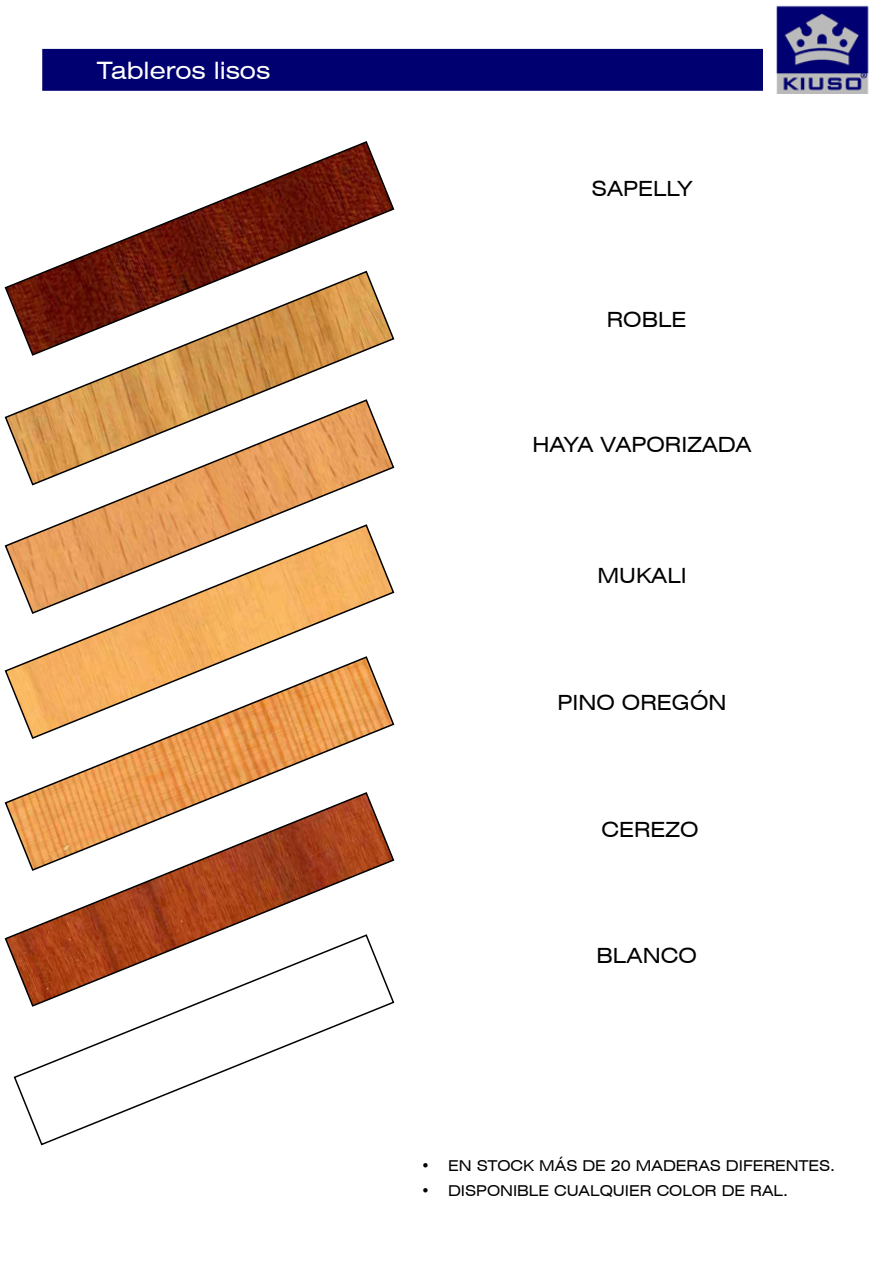
<style>
.page{position:relative;width:893px;height:1263px;background:#fff}
.page>*{position:absolute;margin:0;border:0;box-sizing:border-box;transform-origin:0 0}
.t1{font:expanded 24px "Swiss 721 BT";color:#fff}
.t2{font:24px "Minion Pro";color:#000070}
.t3{font:expanded 21px "Swiss 721 BT";color:#000}
.t4{font:expanded 15px "Swiss 721 BT";color:#000}
</style>
<div class="page">
<div style="left:43px;top:50px;width:721px;height:40px;background:#000070"></div>
<div style="left:42px;top:49px;width:723px;height:42px;border:2px solid #000070"></div>
<img style="left:764px;top:5px;width:105px;height:89px">
<svg style="left:47px;top:141px;width:348px;height:129px"></svg>
<svg style="left:4px;top:270px;width:391px;height:128px"></svg>
<svg style="left:4px;top:398px;width:391px;height:125px"></svg>
<svg style="left:4px;top:523px;width:391px;height:132px"></svg>
<svg style="left:4px;top:655px;width:391px;height:136px"></svg>
<svg style="left:4px;top:791px;width:391px;height:168px"></svg>
<svg style="left:13px;top:933px;width:382px;height:213px"></svg>
<h1 class="t1" style="left:97px;top:56px;width:174px">Tableros lisos</h1>
<h2 class="t3" style="left:591px;top:176px;width:103px">SAPELLY</h2>
<h2 class="t3" style="left:607px;top:307px;width:81px">ROBLE</h2>
<h2 class="t3" style="left:532px;top:432px;width:221px">HAYA VAPORIZADA</h2>
<h2 class="t3" style="left:597px;top:563px;width:91px">MUKALI</h2>
<h2 class="t3" style="left:558px;top:689px;width:170px">PINO OREGÓN</h2>
<h2 class="t3" style="left:601px;top:817px;width:98px">CEREZO</h2>
<h2 class="t3" style="left:596px;top:943px;width:102px">BLANCO</h2>
<h1 class="t2" style="left:860px;top:65px;width:9px">®</h1>
<p class="t4" style="left:421px;top:1157px;width:415px">• EN STOCK MÁS DE 20 MADERAS DIFERENTES.</p>
<p class="t4" style="left:421px;top:1182px;width:369px">• DISPONIBLE CUALQUIER COLOR DE RAL.</p>
</div>
